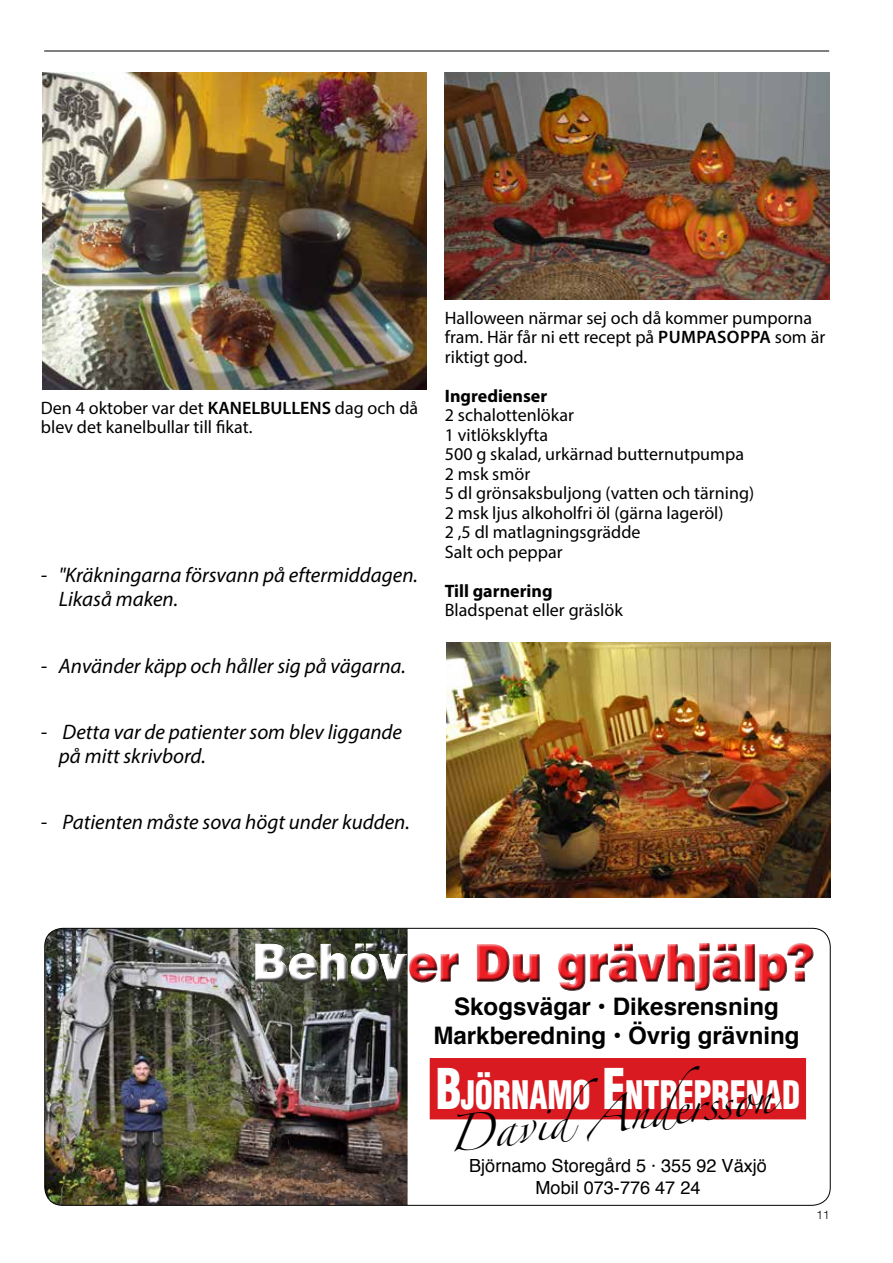
<style>
.page{position:relative;width:893px;height:1263px;background:#fff}
.page>*{position:absolute;margin:0;border:0;box-sizing:border-box;transform-origin:0 0}
.t1{font:900 51.3px "Helvetica";letter-spacing:-.005em;color:#ed1d24;scale:.9 1}
.t2{font:900 condensed 38.4px "Helvetica";color:#fff;scale:.85 1}
.t3{font:32.4px "Zapfino";color:#000}
.t4{font:700 24.15px/29px "Helvetica";color:#000;text-align:center}
.t5{font:italic 21px/24px "Myriad Pro";color:#000}
.t6{font:18.15px/21.8px "Helvetica";color:#000;text-align:center}
.t7{font:18px/19.5px "Myriad Pro";color:#000}
.t8{font:700 18px "Myriad Pro";color:#000}
.t9{font:300 12px "Helvetica Neue";color:#000}
.s1{font-weight:600}
.s2{color:#fff}
.s3{font-size:54.75px}
</style>
<div class="page">
<hr style="left:44px;top:51px;width:785px;height:1px;background:#000">
<img style="left:45px;top:928px;width:363px;height:277px">
<div style="left:430px;top:1059px;width:375px;height:60px;background:#d91a21"></div>
<div style="left:430px;top:1058px;width:376px;height:61px;border:1px solid #d91a21"></div>
<div style="left:252px;top:940px;width:563px;height:52px;background:#fff;opacity:.75"></div>
<div style="left:253px;top:941px;width:564px;height:53px;background:#000;opacity:.75"></div>
<img style="left:43px;top:72px;width:384px;height:318px">
<img style="left:445px;top:72px;width:384px;height:228px">
<img style="left:446px;top:642px;width:385px;height:255px">
<p class="t7" style="left:41px;top:397px;width:379px">Den 4 oktober var det <span class="s1">KANELBULLENS</span> dag och då blev det kanelbullar till fikat.</p>
<p class="t5" style="left:59px;top:563px;width:361px;text-indent:-18px">- "Kräkningarna försvann på eftermiddagen.<br>Likaså maken.</p>
<p class="t5" style="left:41px;top:653px;width:367px">- Använder käpp och håller sig på vägarna.</p>
<p class="t5" style="left:59px;top:719px;width:345px;text-indent:-18px">- Detta var de patienter som blev liggande på mitt skrivbord.</p>
<p class="t5" style="left:41px;top:810px;width:371px">- Patienten måste sova högt under kudden.</p>
<p class="t7" style="left:445px;top:308px;width:382px">Halloween närmar sej och då kommer pumporna fram. Här får ni ett recept på <span class="s1">PUMPASOPPA</span> som är riktigt god.</p>
<p class="t8" style="left:445px;top:384px;width:104px">Ingredienser</p>
<p class="t7" style="left:445px;top:405px;width:311px">2 schalottenlökar<br>1 vitlöksklyfta<br>500 g skalad, urkärnad butternutpumpa<br>2 msk smör<br>5 dl grönsaksbuljong (vatten och tärning)<br>2 msk ljus alkoholfri öl (gärna lageröl)<br>2 ,5 dl matlagningsgrädde<br>Salt och peppar</p>
<p class="t8" style="left:445px;top:579px;width:109px">Till garnering</p>
<p class="t7" style="left:445px;top:600px;width:179px">Bladspenat eller gräslök</p>
<h1 class="t1" style="left:252px;top:929px;width:626px"><span class="s2">Behöv</span>er Du grävhjälp?</h1>
<h3 class="t4" style="left:433px;top:992px;width:368px">Skogsvägar • Dikesrensning<br>Markberedning • Övrig grävning</h3>
<h3 class="t3" style="left:446px;top:1122px;width:329px;rotate:-7deg">David Andersson</h3>
<p class="t6" style="left:469px;top:1155px;width:299px">Björnamo Storegård 5 · 355 92 Växjö<br>Mobil 073-776 47 24</p>
<h2 class="t2" style="left:436px;top:1071px;width:430px"><span class="s3">B</span>JÖRNAMO <span class="s3">E</span>NTREPRENAD</h2>
<p class="t9" style="left:816px;top:1207px;width:15px">11</p>
</div>
